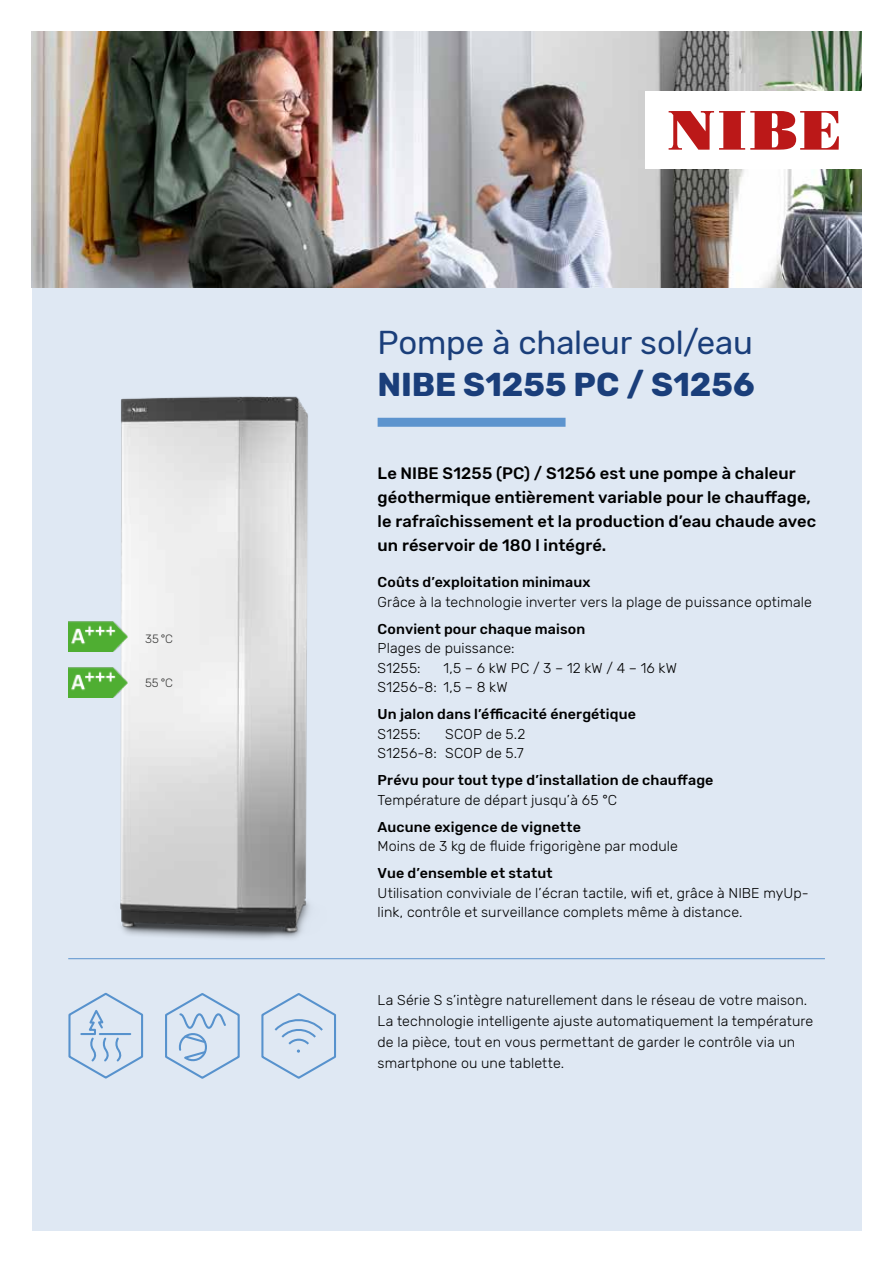
<style>
.page{position:relative;width:893px;height:1263px;background:#fff}
.page>*{position:absolute;margin:0;border:0;box-sizing:border-box;transform-origin:0 0}
.t1{font:33px "Rubik";letter-spacing:-.005em;color:#1a3e7a}
.t2{font:700 33px "Rubik";color:#1a3e7a}
.t3{font:500 16.5px/24px "Rubik";letter-spacing:.005em;color:#000}
.t4{font:300 14.25px/19.5px "Rubik";letter-spacing:.005em;color:#000}
.t5{font:500 14.25px "Rubik";letter-spacing:.01em;color:#000}
.t6{font:300 12px "Rubik";color:#3c3c3b}
</style>
<div class="page">
<div style="left:32px;top:32px;width:829px;height:1199px;background:#dfe8f3"></div>
<img style="left:32px;top:32px;width:829px;height:255px">
<div style="left:645px;top:91px;width:217px;height:78px;background:#fff"></div>
<svg style="left:669px;top:111px;width:170px;height:39px"></svg>
<svg style="left:165px;top:993px;width:75px;height:86px"></svg>
<svg style="left:261px;top:993px;width:75px;height:86px"></svg>
<img style="left:81px;top:396px;width:252px;height:564px">
<hr style="left:68px;top:958px;width:757px;height:1px;background:#5d94ce">
<svg style="left:68px;top:992px;width:76px;height:87px"></svg>
<div style="left:378px;top:418px;width:188px;height:9px;background:#5d94ce"></div>
<img style="left:68px;top:621px;width:60px;height:30px">
<img style="left:68px;top:667px;width:60px;height:30px">
<p class="t6" style="left:145px;top:632px;width:30px">35 °C</p>
<p class="t6" style="left:145px;top:676px;width:29px">55 °C</p>
<h1 class="t1" style="left:378px;top:324px;width:377px">Pompe à chaleur sol/eau</h1>
<h1 class="t2" style="left:378px;top:365px;width:379px">NIBE S1255 PC / S1256</h1>
<p class="t3" style="left:378px;top:462px;width:440px">Le NIBE S1255 (PC) / S1256 est une pompe à chaleur géothermique entièrement variable pour le chauffage, le rafraîchissement et la production d’eau chaude avec un réservoir de 180 l intégré.</p>
<p class="t5" style="left:378px;top:574px;width:214px">Coûts d’exploitation minimaux</p>
<p class="t4" style="left:378px;top:592px;width:436px">Grâce à la technologie inverter vers la plage de puissance optimale</p>
<p class="t5" style="left:378px;top:620px;width:209px">Convient pour chaque maison</p>
<p class="t4" style="left:378px;top:639px;width:139px">Plages de puissance:<br>S1255:</p>
<p class="t4" style="left:378px;top:658px;width:301px;text-indent:66px">1,5 – 6 kW PC / 3 – 12 kW / 4 – 16 kW<br>S1256-8: 1,5 – 8 kW</p>
<p class="t5" style="left:378px;top:706px;width:260px">Un jalon dans l’éfficacité énergétique</p>
<p class="t4" style="left:378px;top:724px;width:45px">S1255:</p>
<p class="t4" style="left:378px;top:724px;width:149px;text-align:right">SCOP de 5.2<br>S1256-8: SCOP de 5.7</p>
<p class="t5" style="left:378px;top:772px;width:337px">Prévu pour tout type d’installation de chauffage</p>
<p class="t4" style="left:378px;top:790px;width:241px">Température de départ jusqu’à 65 °C</p>
<p class="t5" style="left:378px;top:818px;width:205px">Aucune exigence de vignette</p>
<p class="t4" style="left:378px;top:837px;width:302px">Moins de 3 kg de fluide frigorigène par module</p>
<p class="t5" style="left:378px;top:865px;width:176px">Vue d’ensemble et statut</p>
<p class="t4" style="left:378px;top:883px;width:433px">Utilisation conviviale de l’écran tactile, wifi et, grâce à NIBE myUp&shy;link, contrôle et surveillance complets même à distance.</p>
<p class="t4" style="left:378px;top:990px;width:437px;line-height:21px">La Série S s’intègre naturellement dans le réseau de votre maison.<br>La technologie intelligente ajuste automatiquement la température de la pièce, tout en vous permettant de garder le contrôle via un smartphone ou une tablette.</p>
</div>
